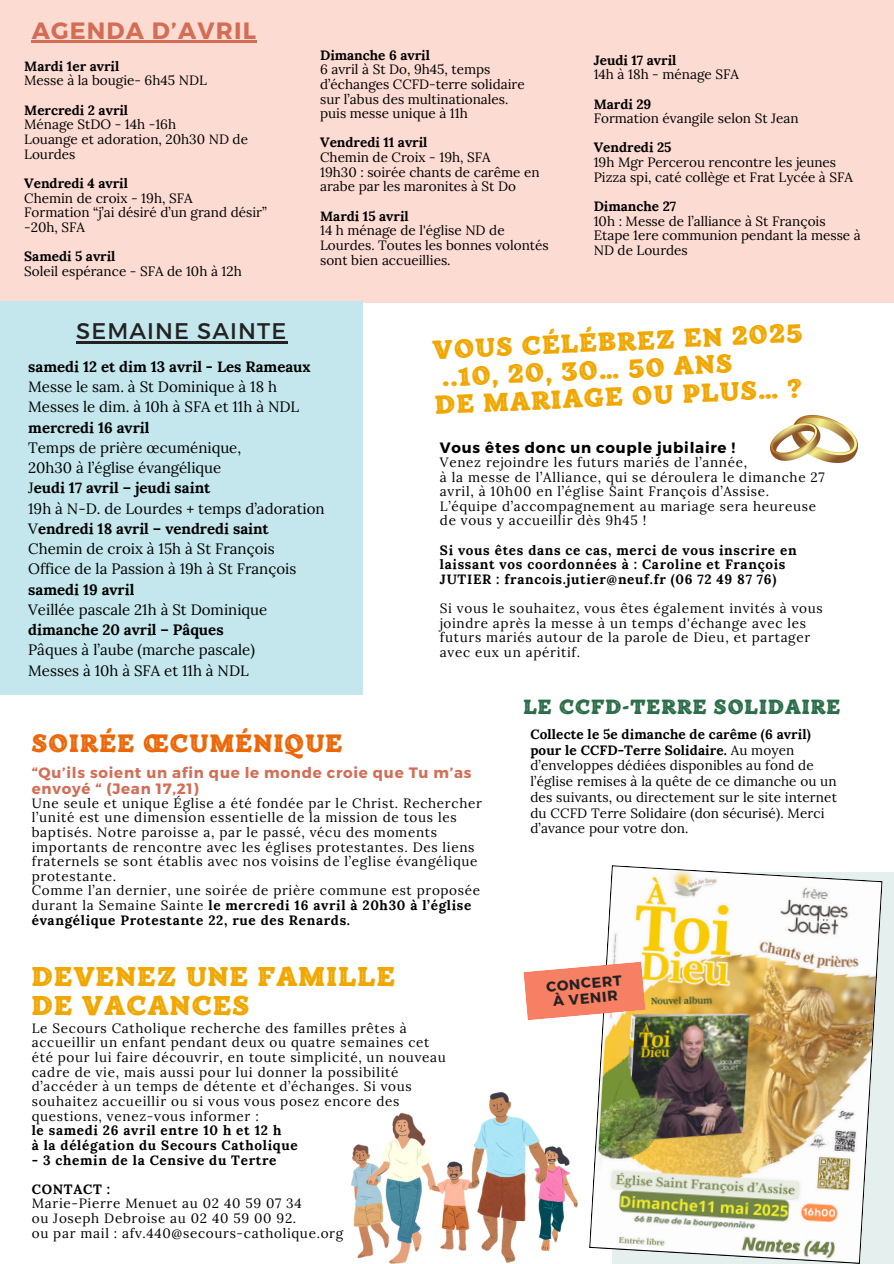
<style>
.page{position:relative;width:894px;height:1264px;background:#fff}
.page>*{position:absolute;margin:0;border:0;box-sizing:border-box;transform-origin:0 0}
.t1{font:27px "TT Phobos Inline";letter-spacing:.05em;color:#f1a701}
.t2{font:25.95px "TT Phobos Inline";color:#f1a701}
.t3{font:24.9px "TT Phobos Inline";letter-spacing:.05em;color:#ec6707}
.t4{font:700 23.55px "Montserrat";letter-spacing:.05em;color:#d46d55}
.t5{font:22.65px "Montserrat";letter-spacing:.05em;color:#222}
.t6{font:20.4px "TT Phobos Inline";letter-spacing:.05em;color:#2c6e49}
.t7{font:15px "Lora";color:#000}
.t8{font:700 15px "Lora";color:#000}
.t9{font:700 15px/15.8px "Montserrat";letter-spacing:.05em;color:#d46d55}
.t10{font:700 15px "Montserrat";letter-spacing:.05em;color:#000}
.t11{font:700 14.25px/15.1px "Montserrat";color:#222;text-align:center}
.t12{font:13.5px/14.7px "Lora";letter-spacing:.05em;color:#000}
.t13{font:13.5px/14.7px "Lora";color:#000}
.t14{font:13.5px/15.8px "Lora";letter-spacing:.01em;color:#000}
.t15{font:700 13.5px/14.7px "Lora";letter-spacing:.05em;color:#000}
.t16{font:700 13.5px "Lora";color:#000}
.s1{font-weight:400}
.s2{font-weight:700}
</style>
<div class="page">
<div style="left:0;top:0;width:893px;height:303px;background:#fcdbd3"></div>
<img style="left:770px;top:415px;width:87px;height:47px">
<div style="left:611px;top:872px;width:282px;height:391px;background:#e5efed"></div>
<img style="left:351px;top:1092px;width:226px;height:171px">
<div style="left:0;top:301px;width:363px;height:394px;background:#c3e7ec"></div>
<img style="left:589px;top:865px;width:293px;height:398px">
<svg style="left:523px;top:961px;width:122px;height:59px;background:#f6977d"></svg>
<hr style="left:32px;top:41px;width:225px;height:2px;background:#d46d55">
<hr style="left:76px;top:341px;width:211px;height:3px;background:#222">
<p class="t4" style="left:32px;top:15px;width:225px">AGENDA D’AVRIL</p>
<p class="t16" style="left:24px;top:57px;width:96px">Mardi 1er avril</p>
<p class="t13" style="left:24px;top:73px;width:184px">Messe à la bougie- 6h45 NDL</p>
<p class="t16" style="left:24px;top:101px;width:105px">Mercredi 2 avril</p>
<p class="t13" style="left:24px;top:117px;width:153px">Ménage StDO - 14h -16h</p>
<p class="t13" style="left:24px;top:132px;width:225px">Louange et adoration, 20h30 ND de<br>Lourdes</p>
<p class="t16" style="left:24px;top:174px;width:105px">Vendredi 4 avril</p>
<p class="t13" style="left:24px;top:190px;width:170px">Chemin de croix - 19h, SFA</p>
<p class="t13" style="left:24px;top:205px;width:244px">Formation “j’ai désiré d’un grand désir” -20h, SFA</p>
<p class="t16" style="left:24px;top:247px;width:93px">Samedi 5 avril</p>
<p class="t13" style="left:24px;top:263px;width:219px">Soleil espérance - SFA de 10h à 12h</p>
<p class="t16" style="left:320px;top:46px;width:111px">Dimanche 6 avril</p>
<p class="t13" style="left:320px;top:62px;width:206px">6 avril à St Do, 9h45, temps d’échanges CCFD-terre solidaire</p>
<p class="t13" style="left:320px;top:91px;width:190px">sur l’abus des multinationales.</p>
<p class="t13" style="left:320px;top:106px;width:149px">puis messe unique à 11h</p>
<p class="t16" style="left:320px;top:134px;width:109px">Vendredi 11 avril</p>
<p class="t13" style="left:320px;top:150px;width:172px">Chemin de Croix - 19h, SFA</p>
<p class="t13" style="left:320px;top:164px;width:221px">19h30 : soirée chants de carême en arabe par les maronites à St Do</p>
<p class="t16" style="left:320px;top:207px;width:90px">Mardi 15 avril</p>
<p class="t13" style="left:320px;top:223px;width:230px">14 h ménage de l'église ND de<br>Lourdes. Toutes les bonnes volontés sont bien accueillies.</p>
<p class="t16" style="left:593px;top:51px;width:84px">Jeudi 17 avril</p>
<p class="t13" style="left:593px;top:67px;width:147px">14h à 18h - ménage SFA</p>
<p class="t15" style="left:593px;top:96px;width:59px">Mardi 29</p>
<p class="t13" style="left:593px;top:111px;width:206px">Formation évangile selon St Jean</p>
<h5 class="t16" style="left:593px;top:139px;width:79px">Vendredi 25</h5>
<p class="t13" style="left:593px;top:155px;width:261px">19h Mgr Percerou rencontre les jeunes<br>Pizza spi, caté collège et Frat Lycée à SFA</p>
<h2 class="t16" style="left:593px;top:197px;width:84px">Dimanche 27</h2>
<p class="t13" style="left:593px;top:213px;width:233px">10h : Messe de l’alliance à St François</p>
<h1 class="t13" style="left:593px;top:228px;width:268px">Etape 1ere communion pendant la messe à<br>ND de Lourdes</h1>
<p class="t5" style="left:76px;top:316px;width:211px">SEMAINE SAINTE</p>
<p class="t8" style="left:28px;top:357px;width:284px">samedi 12 et dim 13 avril - Les Rameaux</p>
<p class="t7" style="left:28px;top:377px;width:250px">Messe le sam. à St Dominique à 18 h</p>
<p class="t7" style="left:28px;top:397px;width:272px">Messes le dim. à 10h à SFA et 11h à NDL</p>
<p class="t8" style="left:28px;top:417px;width:123px">mercredi 16 avril</p>
<p class="t7" style="left:28px;top:438px;width:214px">Temps de prière œcuménique,</p>
<p class="t7" style="left:28px;top:458px;width:195px">20h30 à l’église évangélique</p>
<p class="t8" style="left:28px;top:478px;width:184px"><span class="s1">J</span>eudi 17 avril – jeudi saint</p>
<p class="t7" style="left:28px;top:498px;width:298px">19h à N-D. de Lourdes + temps d’adoration</p>
<p class="t8" style="left:28px;top:519px;width:242px"><span class="s1">V</span>endredi 18 avril – vendredi saint</p>
<p class="t7" style="left:28px;top:539px;width:248px">Chemin de croix à 15h à St François</p>
<p class="t7" style="left:28px;top:559px;width:269px">Office de la Passion à 19h à St François</p>
<p class="t8" style="left:28px;top:579px;width:108px">samedi 19 avril</p>
<p class="t7" style="left:28px;top:600px;width:240px">Veillée pascale 21h à St Dominique</p>
<p class="t8" style="left:28px;top:620px;width:197px">dimanche 20 avril – Pâques</p>
<p class="t7" style="left:28px;top:640px;width:228px">Pâques à l’aube (marche pascale)</p>
<h1 class="t7" style="left:28px;top:660px;width:222px">Messes à 10h à SFA et 11h à NDL</h1>
<p class="t2" style="left:431px;top:335px;width:371px;rotate:-3deg">VOUS CÉLÉBREZ EN 2025</p>
<p class="t2" style="left:441px;top:362px;width:292px;rotate:-3deg">..10, 20, 30… 50 ANS</p>
<p class="t2" style="left:434px;top:390px;width:368px;rotate:-3deg">DE MARIAGE OU PLUS… ?</p>
<p class="t10" style="left:440px;top:438px;width:297px">Vous êtes donc un couple jubilaire !</p>
<p class="t12" style="left:440px;top:454px;width:309px">Venez rejoindre les futurs mariés de l’année,</p>
<p class="t12" style="left:440px;top:469px;width:386px">à la messe de l’Alliance, qui se déroulera le dimanche 27 avril, à 10h00 en l’église Saint François d’Assise.<br>L’équipe d’accompagnement au mariage sera heureuse de vous y accueillir dès 9h45 !</p>
<p class="t15" style="left:440px;top:542px;width:358px">Si vous êtes dans ce cas, merci de vous inscrire en laissant vos coordonnées à : Caroline et François<br>JUTIER : francois.jutier@neuf.fr (06 72 49 87 76)</p>
<p class="t12" style="left:440px;top:601px;width:384px">Si vous le souhaitez, vous êtes également invités à vous joindre après la messe à un temps d'échange avec les futurs mariés autour de la parole de Dieu, et partager avec eux un apéritif.</p>
<p class="t6" style="left:523px;top:694px;width:318px">LE CCFD-TERRE SOLIDAIRE</p>
<p class="t3" style="left:32px;top:728px;width:312px">SOIRÉE ŒCUMÉNIQUE</p>
<p class="t9" style="left:32px;top:764px;width:441px">“Qu’ils soient un afin que le monde croie que Tu m’as envoyé “ (Jean 17,21)</p>
<p class="t12" style="left:32px;top:795px;width:451px">Une seule et unique Église a été fondée par le Christ. Rechercher l’unité est une dimension essentielle de la mission de tous les baptisés. Notre paroisse a, par le passé, vécu des moments importants de rencontre avec les églises protestantes. Des liens fraternels se sont établis avec nos voisins de l’eglise évangélique protestante.</p>
<p class="t12" style="left:32px;top:883px;width:450px">Comme l’an dernier, une soirée de prière commune est proposée durant la Semaine Sainte <span class="s2">le mercredi 16 avril à 20h30 à l’église évangélique Protestante 22, rue des Renards.</span></p>
<p class="t1" style="left:32px;top:959px;width:364px">DEVENEZ UNE FAMILLE</p>
<p class="t1" style="left:32px;top:989px;width:219px">DE VACANCES</p>
<p class="t12" style="left:32px;top:1020px;width:415px">Le Secours Catholique recherche des familles prêtes à accueillir un enfant pendant deux ou quatre semaines cet été pour lui faire découvrir, en toute simplicité, un nouveau cadre de vie, mais aussi pour lui donner la possibilité d’accéder à un temps de détente et d’échanges. Si vous souhaitez accueillir ou si vous vous posez encore des questions, venez-vous informer :</p>
<p class="t15" style="left:32px;top:1122px;width:251px">le samedi 26 avril entre 10 h et 12 h</p>
<p class="t15" style="left:32px;top:1137px;width:267px">à la délégation du Secours Catholique</p>
<p class="t15" style="left:32px;top:1152px;width:246px">- 3 chemin de la Censive du Tertre</p>
<p class="t15" style="left:32px;top:1181px;width:80px">CONTACT :</p>
<p class="t12" style="left:32px;top:1196px;width:271px">Marie-Pierre Menuet au 02 40 59 07 34</p>
<p class="t12" style="left:32px;top:1210px;width:266px">ou Joseph Debroise au 02 40 59 00 92.</p>
<h3 class="t12" style="left:32px;top:1225px;width:313px">ou par mail : afv.440@secours-catholique.org</h3>
<p class="t14" style="left:530px;top:726px;width:308px"><span class="s2">Collecte le 5e dimanche de carême (6 avril) pour le CCFD-Terre Solidaire.</span> Au moyen d’enveloppes dédiées disponibles au fond de l’église remises à la quête de ce dimanche ou un des suivants, ou directement sur le site internet du CCFD Terre Solidaire (don sécurisé). Merci d’avance pour votre don.</p>
<h1 class="t11" style="left:545px;top:978px;width:77px;rotate:-5deg">CONCERT<br>À VENIR</h1>
</div>
